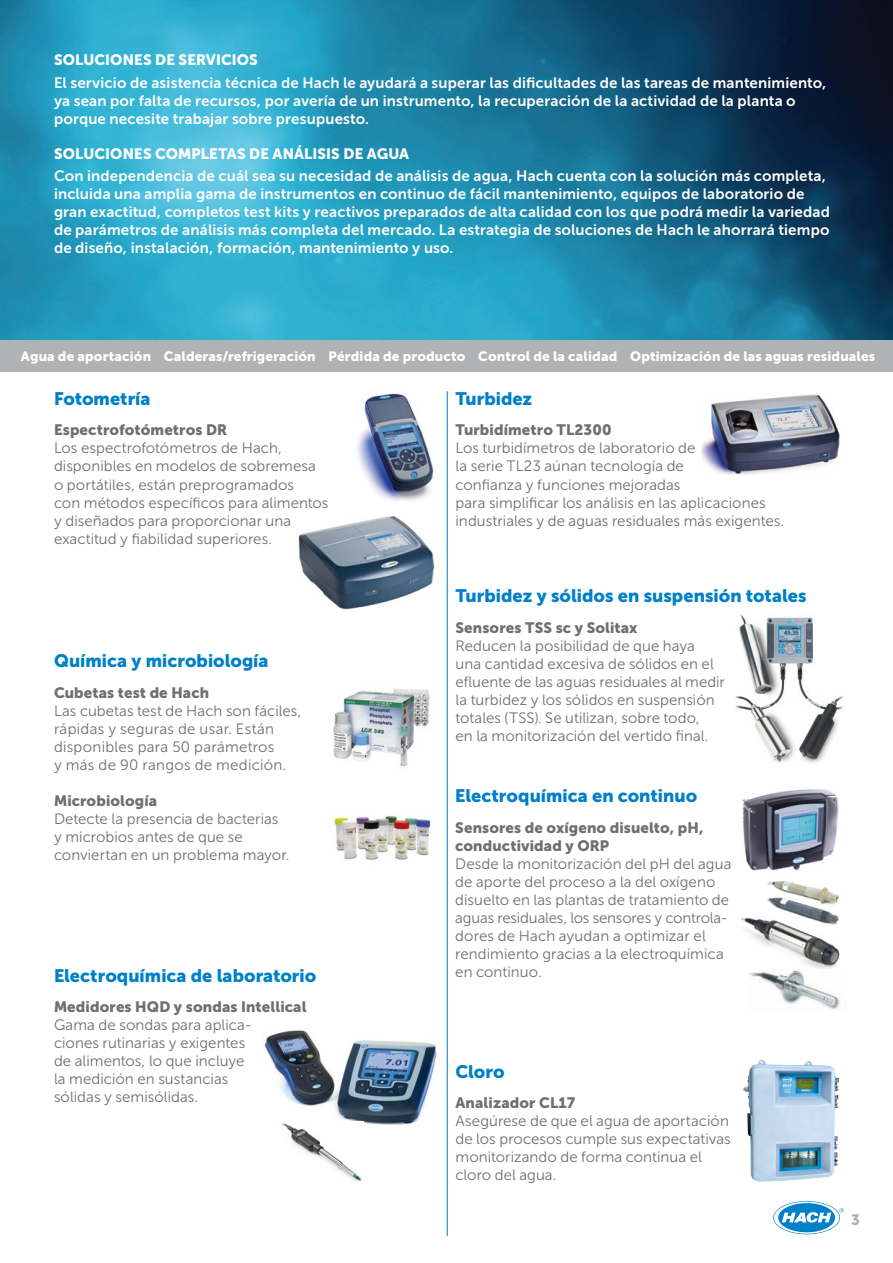
<style>
.page{position:relative;width:893px;height:1263px;background:#fff}
.page>*{position:absolute;margin:0;border:0;box-sizing:border-box;transform-origin:0 0}
.t1{font:18px "Museo Sans Cyrl 900";color:#0080c8}
.t2{font:15px/18px "Museo Sans Cyrl 300";letter-spacing:.005em;color:#6f6f6e}
.t3{font:15px/18px "Museo Sans Cyrl 700";letter-spacing:.01em;color:#fff}
.t4{font:15px/18px "Museo Sans Cyrl 900";letter-spacing:.01em;color:#6f6f6e}
.t5{font:15px "Museo Sans Cyrl 900";letter-spacing:.01em;color:#fff}
.t6{font:15px "Museo Sans Cyrl 900";color:#b1b2b3}
.t7{font:13.5px "Museo Sans Cyrl 900";letter-spacing:.015em;color:#fff}
</style>
<div class="page">
<svg style="left:774px;top:1202px;width:70px;height:32px"></svg>
<img style="left:0;top:0;width:893px;height:340px">
<div style="left:0;top:340px;width:893px;height:32px;background:#b1b2b3"></div>
<hr style="left:447px;top:391px;width:1px;height:845px;background:#0080c8">
<img style="left:264px;top:1030px;width:173px;height:95px">
<img style="left:357px;top:393px;width:77px;height:108px">
<img style="left:280px;top:1121px;width:83px;height:61px">
<img style="left:298px;top:516px;width:137px;height:94px">
<img style="left:701px;top:394px;width:139px;height:81px">
<img style="left:735px;top:615px;width:108px;height:148px">
<img style="left:743px;top:1060px;width:18px;height:120px">
<img style="left:333px;top:688px;width:97px;height:79px">
<img style="left:334px;top:815px;width:97px;height:45px">
<img style="left:742px;top:789px;width:96px;height:81px">
<img style="left:741px;top:917px;width:99px;height:52px">
<img style="left:767px;top:880px;width:71px;height:15px">
<img style="left:767px;top:895px;width:72px;height:32px">
<img style="left:749px;top:970px;width:91px;height:40px">
<p class="t5" style="left:54px;top:51px;width:205px">SOLUCIONES DE SERVICIOS</p>
<p class="t3" style="left:54px;top:73px;width:774px">El servicio de asistencia técnica de Hach le ayudará a superar las dificultades de las tareas de mantenimiento, ya sean por falta de recursos, por avería de un instrumento, la recuperación de la actividad de la planta o porque necesite trabajar sobre presupuesto.</p>
<p class="t5" style="left:54px;top:145px;width:357px">SOLUCIONES COMPLETAS DE ANÁLISIS DE AGUA</p>
<p class="t3" style="left:54px;top:167px;width:777px">Con independencia de cuál sea su necesidad de análisis de agua, Hach cuenta con la solución más completa, incluida una amplia gama de instrumentos en continuo de fácil mantenimiento, equipos de laboratorio de gran exactitud, completos test kits y reactivos preparados de alta calidad con los que podrá medir la variedad de parámetros de análisis más completa del mercado. La estrategia de soluciones de Hach le ahorrará tiempo de diseño, instalación, formación, mantenimiento y uso.</p>
<p class="t7" style="left:21px;top:349px;width:856px">Agua de aportación Calderas/refrigeración Pérdida de producto Control de la calidad Optimización de las aguas residuales</p>
<p class="t1" style="left:455px;top:388px;width:78px">Turbidez</p>
<p class="t4" style="left:455px;top:421px;width:158px">Turbidímetro TL2300</p>
<p class="t2" style="left:455px;top:439px;width:330px">Los turbidímetros de laboratorio de<br>la serie TL23 aúnan tecnología de<br>confianza y funciones mejoradas<br>para simplificar los análisis en las aplicaciones industriales y de aguas residuales más exigentes.</p>
<p class="t1" style="left:54px;top:388px;width:98px">Fotometría</p>
<p class="t4" style="left:54px;top:421px;width:175px">Espectrofotómetros DR</p>
<p class="t2" style="left:54px;top:439px;width:276px">Los espectrofotómetros de Hach, disponibles en modelos de sobremesa o portátiles, están preprogramados<br>con métodos específicos para alimentos y diseñados para proporcionar una exactitud y fiabilidad superiores.</p>
<p class="t1" style="left:54px;top:651px;width:216px">Química y microbiología</p>
<p class="t4" style="left:54px;top:684px;width:157px">Cubetas test de Hach</p>
<p class="t2" style="left:54px;top:702px;width:249px">Las cubetas test de Hach son fáciles, rápidas y seguras de usar. Están disponibles para 50 parámetros<br>y más de 90 rangos de medición.</p>
<p class="t4" style="left:54px;top:791px;width:105px">Microbiología</p>
<p class="t2" style="left:54px;top:809px;width:237px">Detecte la presencia de bacterias y microbios antes de que se conviertan en un problema mayor.</p>
<p class="t1" style="left:54px;top:965px;width:264px">Electroquímica de laboratorio</p>
<p class="t4" style="left:54px;top:998px;width:254px">Medidores HQD y sondas Intellical</p>
<p class="t2" style="left:54px;top:1016px;width:199px">Gama de sondas para aplica&shy;ciones rutinarias y exigentes de alimentos, lo que incluye la medición en sustancias sólidas y semisólidas.</p>
<p class="t1" style="left:455px;top:586px;width:352px">Turbidez y sólidos en suspensión totales</p>
<p class="t4" style="left:455px;top:619px;width:184px">Sensores TSS sc y Solitax</p>
<p class="t2" style="left:455px;top:637px;width:271px">Reducen la posibilidad de que haya<br>una cantidad excesiva de sólidos en el efluente de las aguas residuales al medir la turbidez y los sólidos en suspensión totales (TSS). Se utilizan, sobre todo,<br>en la monitorización del vertido final.</p>
<p class="t1" style="left:455px;top:786px;width:244px">Electroquímica en continuo</p>
<p class="t4" style="left:455px;top:819px;width:250px">Sensores de oxígeno disuelto, pH, conductividad y ORP</p>
<p class="t2" style="left:455px;top:855px;width:278px">Desde la monitorización del pH del agua de aporte del proceso a la del oxígeno disuelto en las plantas de tratamiento de aguas residuales, los sensores y controla&shy;dores de Hach ayudan a optimizar el rendimiento gracias a la electroquímica en continuo.</p>
<p class="t1" style="left:455px;top:1061px;width:51px">Cloro</p>
<p class="t4" style="left:455px;top:1094px;width:121px">Analizador CL17</p>
<p class="t2" style="left:455px;top:1112px;width:277px">Asegúrese de que el agua de aportación de los procesos cumple sus expectativas monitorizando de forma continua el cloro del agua.</p>
<p class="t6" style="left:851px;top:1211px;width:10px">3</p>
</div>
